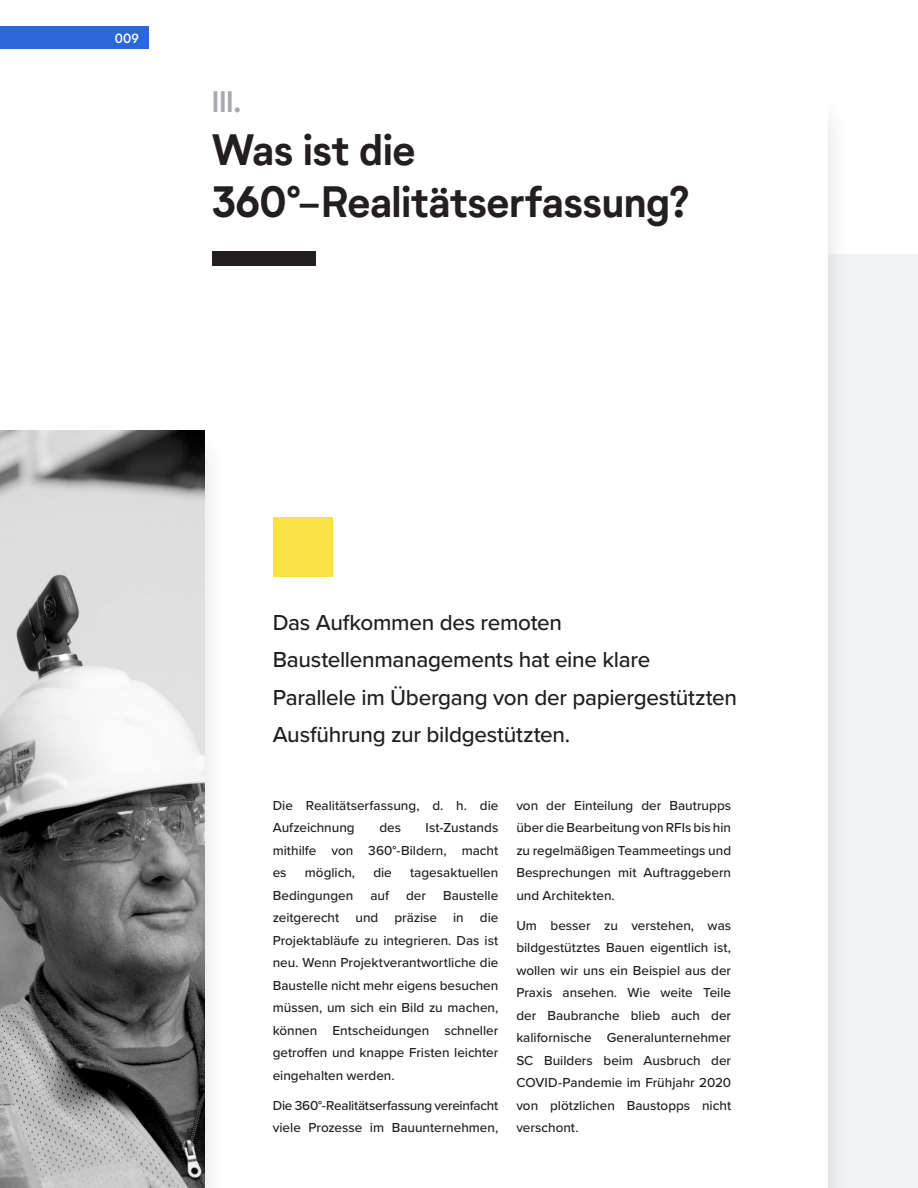
<style>
.page{position:relative;width:918px;height:1188px;background:#fff}
.page>*{position:absolute;margin:0;border:0;box-sizing:border-box;transform-origin:0 0}
.Headline_27_31_Left{font:700 42px/52.5px "Neutrif Studio";letter-spacing:-.02em;color:#231f20}
.Headline_27_31_Left-2{font:700 28.5px "Neutrif Studio";color:#a8a9ad}
.Headline_17_25_Left{font:500 22.5px/37.5px "Proxima Nova";letter-spacing:-.015em;color:#231f20}
.Copy_Text_08_14_Full{font:500 13.5px/22.5px "Proxima Nova";color:#231f20;text-align:justify}
.t1{font:500 12.75px "Neutrif Studio";color:#fff}
</style>
<div class="page">
<div style="left:0;top:255px;width:918px;height:933px;background:#f2f3f4"></div>
<div style="left:0;top:87px;width:852px;height:1101px;background:#231f20;opacity:.15"></div>
<div style="left:0;top:90px;width:828px;height:1098px;background:#fff"></div>
<div style="left:0;top:427px;width:228px;height:761px;background:#fafafa"></div>
<img style="left:0;top:430px;width:204px;height:758px">
<div style="left:273px;top:517px;width:60px;height:60px;background:#f8e245"></div>
<div style="left:212px;top:251px;width:104px;height:15px;background:#231f20"></div>
<div style="left:0;top:26px;width:149px;height:23px;background:#2b66db"></div>
<p class="t1" style="left:115px;top:30px;width:26px">009</p>
<p class="Headline_27_31_Left-2" style="left:212px;top:85px;width:31px">III.</p>
<p class="Headline_27_31_Left" style="left:212px;top:124px;width:481px">Was ist die<br>360°-Realitätserfassung?</p>
<p class="Headline_17_25_Left" style="left:273px;top:603px;width:466px">Das Aufkommen des remoten Baustellenmanagements hat eine klare Parallele im Übergang von der papiergestützten Ausführung zur bildgestützten.</p>
<p class="Copy_Text_08_14_Full" style="left:273px;top:794px;width:227px">Die Realitätserfassung, d. h. die<br>Aufzeichnung</p>
<p class="Copy_Text_08_14_Full" style="left:273px;top:816px;width:227px;text-indent:153px">Ist-Zustands mithilfe von 360°-Bildern, macht es</p>
<p class="Copy_Text_08_14_Full" style="left:379px;top:816px;width:23px">des</p>
<p class="Copy_Text_08_14_Full" style="left:305px;top:861px;width:52px">möglich,</p>
<p class="Copy_Text_08_14_Full" style="left:373px;top:861px;width:20px">die</p>
<p class="Copy_Text_08_14_Full" style="left:410px;top:861px;width:90px">tagesaktuellen</p>
<p class="Copy_Text_08_14_Full" style="left:273px;top:884px;width:82px">Bedingungen</p>
<p class="Copy_Text_08_14_Full" style="left:370px;top:884px;width:20px">auf</p>
<p class="Copy_Text_08_14_Full" style="left:406px;top:884px;width:21px">der</p>
<p class="Copy_Text_08_14_Full" style="left:273px;top:884px;width:227px;text-indent:170px">Baustelle zeitgerecht und präzise in die Projektabläufe zu integrieren. Das ist neu. Wenn Projektverantwortliche die Baustelle nicht mehr eigens besuchen müssen, um sich ein Bild zu machen, können Entscheidungen schneller getroffen und knappe Fristen leichter eingehalten werden.</p>
<p class="Copy_Text_08_14_Full" style="left:273px;top:1094px;width:227px">Die 360°-Realitätserfassung vereinfacht viele Prozesse im Bauunternehmen,</p>
<p class="Copy_Text_08_14_Full" style="left:516px;top:794px;width:216px">von der Einteilung der Bautrupps über die Bearbeitung von RFIs bis hin zu regelmäßigen Teammeetings und Besprechungen mit Auftraggebern und Architekten.</p>
<p class="Copy_Text_08_14_Full" style="left:516px;top:914px;width:216px">Um besser zu verstehen, was bildgestütztes Bauen eigentlich ist, wollen wir uns ein Beispiel aus der Praxis ansehen. Wie weite Teile der Baubranche blieb auch der kalifornische Generalunternehmer SC Builders beim Ausbruch der COVID-Pandemie im Frühjahr 2020 von plötzlichen Baustopps nicht verschont.</p>
</div>
